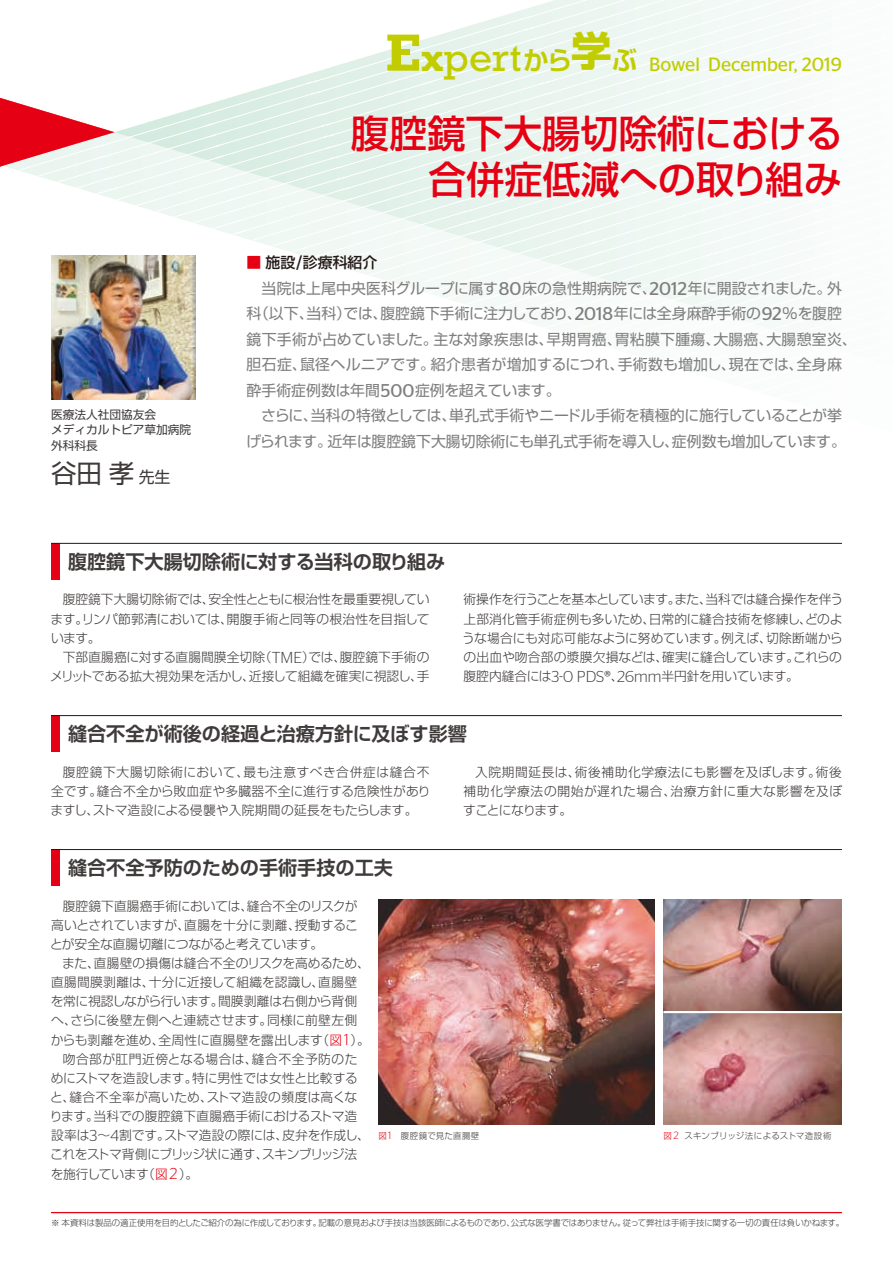
<style>
.page{position:relative;width:893px;height:1263px;background:#fff}
.page>*{position:absolute;margin:0;border:0;box-sizing:border-box;transform-origin:0 0}
.t1{font:500 38.25px/45.9px "Shin Go Pro";color:#e60013;text-align:right}
.t2{font:25.5px "Shin Go Pro";color:#3f3b3a}
.t3{font:700 19.2px "Shin Go Pro De";color:#3f3b3a}
.t4{font:19.2px "Stag Sans";color:#c1cd00}
.t5{font:14.85px/25.5px "Shin Go Pro";color:#7e7e7e}
.t6{font:300 12.75px/19.2px "Shin Go Pro";letter-spacing:-.005em;color:#3f3b3a;text-align:justify}
.t7{font:300 12.75px "Shin Go Pro";letter-spacing:-.035em;color:#3f3b3a}
.t8{font:300 12.75px "Shin Go Pro";letter-spacing:.025em;color:#3f3b3a}
.t9{font:300 12.75px "Shin Go Pro";letter-spacing:.02em;color:#3f3b3a}
.t10{font:300 12.75px "Shin Go Pro";letter-spacing:.04em;color:#3f3b3a}
.t11{font:300 12.75px "Shin Go Pro";letter-spacing:-.03em;color:#3f3b3a}
.t12{font:11.7px/15.9px "Shin Go Pro";color:#3f3b3a}
.t13{font:300 8.55px "Shin Go Pro";letter-spacing:-.01em;color:#3f3b3a}
.t14{font:300 8.55px "Shin Go Pro";letter-spacing:.02em;color:#3f3b3a}
.t15{font:300 8.55px "Shin Go Pro";letter-spacing:.025em;color:#3f3b3a}
.s1{font-size:15.9px}
.s2{font-family:"Rockwell Std";font-weight:700;font-size:53.1px}
.s3{font-family:"Rockwell Std";font-weight:700;font-size:40.35px}
.s4{font-family:"Rockwell Std";font-size:40.35px}
.s5{font-family:"Shin Go Pro De";font-weight:700;font-size:25.5px}
.s6{font-weight:500;color:#e60013}
.s7{font-weight:500;color:#231916}
.s8{font-family:"Stag Sans";font-size:18.45px;color:#231916}
.s9{font-family:"Stag Sans";font-size:18.45px}
.s10{font-family:"Stag Sans";font-size:15.75px}
.s11{color:#e60013}
.s12{font-family:"Stag Sans";font-size:15.75px;color:#e60013}
.s13{font-family:"Stag Sans";font-size:10.5px;color:#e60013}
</style>
<div class="page">
<svg style="left:239px;top:0;width:543px;height:95px;fill:#f1f8f5"></svg>
<svg style="left:0;top:95px;width:782px;height:237px;fill:#f2f8f5"></svg>
<svg style="left:0;top:98px;width:115px;height:69px"></svg>
<hr style="left:51px;top:1212px;width:791px;height:1px;background:#e60013">
<div style="left:51px;top:543px;width:9px;height:36px;background:#e60013"></div>
<hr style="left:60px;top:543px;width:782px;height:1px;background:#231916">
<div style="left:51px;top:716px;width:9px;height:36px;background:#e60013"></div>
<hr style="left:60px;top:715px;width:782px;height:1px;background:#231916">
<div style="left:51px;top:849px;width:9px;height:37px;background:#e60013"></div>
<hr style="left:60px;top:849px;width:782px;height:1px;background:#231916">
<img style="left:51px;top:255px;width:145px;height:145px">
<img style="left:378px;top:899px;width:277px;height:226px">
<img style="left:663px;top:899px;width:179px;height:226px">
<hr style="left:663px;top:1011px;width:179px;height:2px;background:#fff">
<p class="t12" style="left:51px;top:405px;width:142px">医療法人社団協友会<br>メディカルトピア草加病院外科科長</p>
<h2 class="t2" style="left:51px;top:452px;width:121px">谷田孝<span class="s1">先生</span></h2>
<h3 class="t4" style="left:386px;top:53px;width:458px"><span class="s2">E</span><span class="s3">x</span><span class="s4">pert</span><span class="s5">から</span><sup>学</sup><span class="s5">ぶ</span> Bowel December, 2019</h3>
<h1 class="t1" style="left:351px;top:106px;width:494px">腹腔鏡下大腸切除術における合併症低減への取り組み</h1>
<p class="t5" style="left:246px;top:248px;width:612px"><span class="s6">■</span> <span class="s7">施設</span><span class="s8">/</span><span class="s7">診療科紹介<br></span>　当院は上尾中央医科グループに属す<span class="s9">80</span>床の急性期病院で、<span class="s9">2012</span>年に開設されました。外科（以下、当科）では、腹腔鏡下手術に注力しており、<span class="s9">2018</span>年には全身麻酔手術の<span class="s9">92</span>％を腹腔鏡下手術が占めていました。主な対象疾患は、早期胃癌、胃粘膜下腫瘍、大腸癌、大腸憩室炎、胆石症、鼠径ヘルニアです。紹介患者が増加するにつれ、手術数も増加し、現在では、全身麻酔手術症例数は年間<span class="s9">500</span>症例を超えています。<br>　さらに、当科の特徴としては、単孔式手術やニードル手術を積極的に施行していることが挙げられます。近年は腹腔鏡下大腸切除術にも単孔式手術を導入し、症例数も増加しています。</p>
<h3 class="t3" style="left:68px;top:546px;width:379px">腹腔鏡下大腸切除術に対する当科の取り組み</h3>
<p class="t6" style="left:51px;top:588px;width:381px;text-indent:12px">腹腔鏡下大腸切除術では、安全性とともに根治性を最重要視しています。リンパ節郭清においては、開腹手術と同等の根治性を目指しています。</p>
<p class="t6" style="left:50px;top:646px;width:381px;text-align:right">下部直腸癌に対する直腸間膜全切除（<span class="s10">TME</span>）では、腹腔鏡下手術のメリットである拡大視効果を活かし、近接して組織を確実に視認し、手</p>
<p class="t6" style="left:462px;top:588px;width:382px">術操作を行うことを基本としています。また、当科では縫合操作を伴う上部消化管手術症例も多いため、日常的に縫合技術を修練し、どのような場合にも対応可能なように努めています。例えば、切除断端からの出血や吻合部の漿膜欠損などは、確実に縫合しています。これらの腹腔内縫合には<span class="s10">3-0 PDS®</span>、<span class="s10">26mm</span>半円針を用いています。</p>
<h3 class="t3" style="left:68px;top:718px;width:400px">縫合不全が術後の経過と治療方針に及ぼす影響</h3>
<p class="t6" style="left:51px;top:761px;width:382px;text-indent:12px">腹腔鏡下大腸切除術において、最も注意すべき合併症は縫合不全です。縫合不全から敗血症や多臓器不全に進行する危険性がありますし、ストマ造設による侵襲や入院期間の延長をもたらします。</p>
<h3 class="t3" style="left:68px;top:852px;width:326px">縫合不全予防のための手術手技の工夫</h3>
<p class="t6" style="left:463px;top:761px;width:380px;text-indent:12px">入院期間延長は、術後補助化学療法にも影響を及ぼします。術後補助化学療法の開始が遅れた場合、治療方針に重大な影響を及ぼすことになります。</p>
<p class="t6" style="left:50px;top:895px;width:309px;text-indent:12px">腹腔鏡下直腸癌手術においては、縫合不全のリスクが高いとされていますが、直腸を十分に剥離、授動することが安全な直腸切離につながると考えています。</p>
<p class="t6" style="left:62px;top:952px;width:309px">また、直腸壁の損傷は縫合不全のリスクを高めるため、</p>
<p class="t8" style="left:51px;top:972px;width:308px">直腸間膜剥離は、十分に近接して組織を認識し、直腸壁</p>
<p class="t6" style="left:51px;top:990px;width:308px">を常に視認しながら行います。間膜剥離は右側から背側</p>
<p class="t6" style="left:51px;top:1009px;width:308px">へ、さらに後壁左側へと連続させます。同様に前壁左側</p>
<p class="t6" style="left:51px;top:1028px;width:321px">からも剥離を進め、全周性に直腸壁を露出します（<span class="s11">図</span> <span class="s12">1</span>）。</p>
<p class="t10" style="left:63px;top:1048px;width:296px">吻合部が肛門近傍となる場合は、縫合不全予防のた</p>
<p class="t6" style="left:51px;top:1067px;width:309px">めにストマを造設します。特に男性では女性と比較する</p>
<p class="t9" style="left:50px;top:1087px;width:309px">と、縫合不全率が高いため、ストマ造設の頻度は高くな</p>
<p class="t6" style="left:50px;top:1105px;width:309px">ります。当科での腹腔鏡下直腸癌手術におけるストマ造</p>
<p class="t6" style="left:51px;top:1124px;width:320px">設率は<span class="s10">3</span>～<span class="s10">4</span>割です。ストマ造設の際には、皮弁を作成し、</p>
<p class="t7" style="left:50px;top:1144px;width:308px">これをストマ背側にブリッジ状に通す、スキンブリッジ法</p>
<p class="t11" style="left:51px;top:1163px;width:149px">を施行しています（<span class="s11">図</span> <span class="s12">2</span> ）。</p>
<p class="t15" style="left:378px;top:1128px;width:102px"><span class="s11">図</span><span class="s13">1</span>　腹腔鏡で見た直腸壁</p>
<p class="t14" style="left:663px;top:1128px;width:170px"><span class="s11">図</span> <span class="s13">2</span> スキンブリッジ法によるストマ造設術</p>
<p class="t13" style="left:51px;top:1215px;width:795px">※ 本資料は製品の適正使用を目的としたご紹介の為に作成しております。記載の意見および手技は当該医師によるものであり、公式な医学書ではありません。従って弊社は手術手技に関する一切の責任は負いかねます。</p>
</div>
